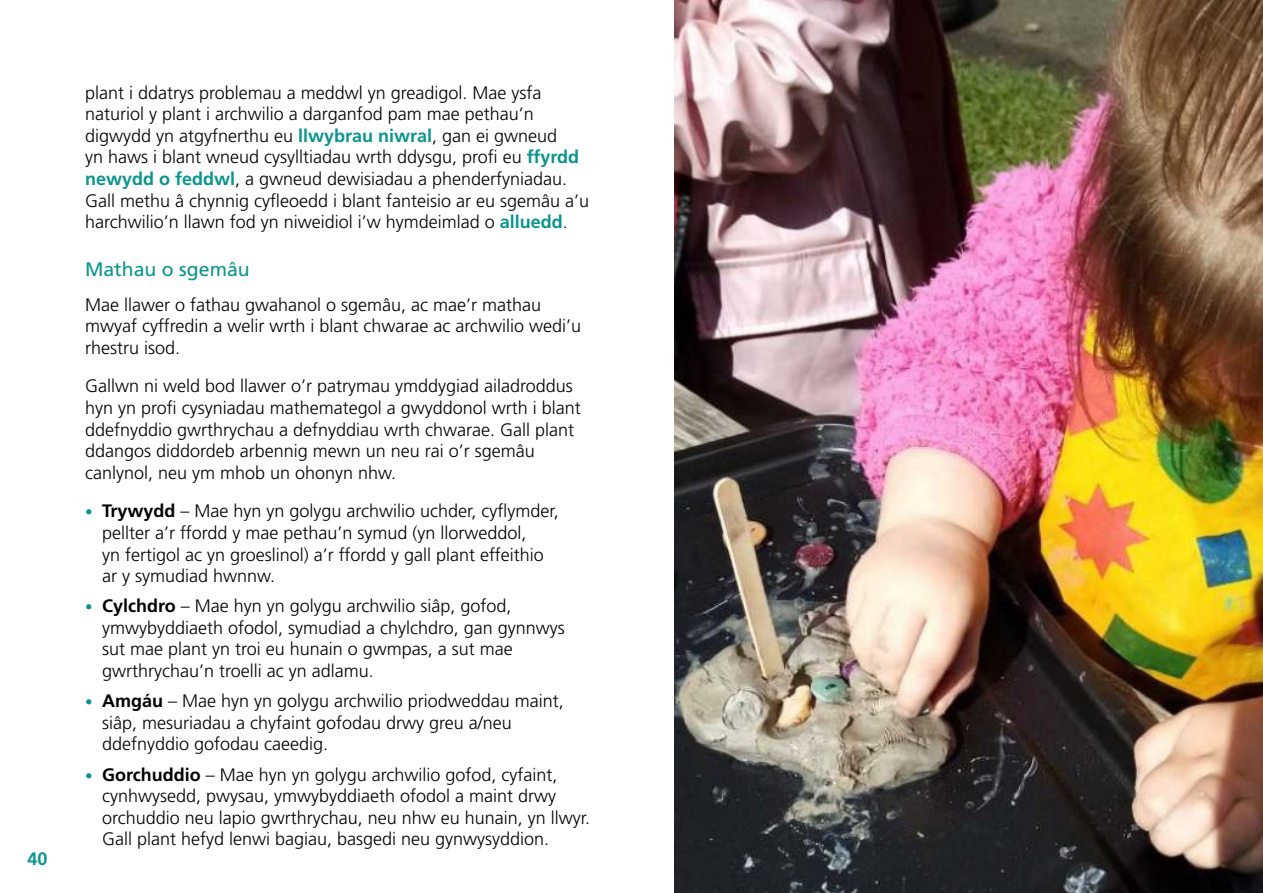
<style>
.page{position:relative;width:1263px;height:893px;background:#fff}
.page>*{position:absolute;margin:0;border:0;box-sizing:border-box;transform-origin:0 0}
.H4_-_sub_sub_heading{font:19.5px "Frutiger LT Std";color:#0b958e}
.P_-_Body_Text{font:300 18px/21.6px "Frutiger LT Std";color:#000}
.Bullets{font:300 18px/21.6px "Frutiger LT Std";color:#000}
.t1{font:700 18px "Frutiger LT Std";color:#0b958e}
.s1{font-weight:700;color:#0b958e}
.s2{font-stretch:condensed;font-size:15px;color:#0b958e}
.s3{font-weight:700}
</style>
<div class="page">
<img style="left:674px;top:0;width:589px;height:893px">
<p class="t1" style="left:28px;top:848px;width:22px">40</p>
<h2 class="P_-_Body_Text" style="left:85px;top:82px;width:506px">plant i ddatrys problemau a meddwl yn greadigol. Mae ysfa naturiol y plant i archwilio a darganfod pam mae pethau’n digwydd yn atgyfnerthu eu <span class="s1">llwybrau niwral</span>, gan ei gwneud<br>yn haws i blant wneud cysylltiadau wrth ddysgu, profi eu <span class="s1">ffyrdd newydd o feddwl</span>, a gwneud dewisiadau a phenderfyniadau.<br>Gall methu â chynnig cyfleoedd i blant fanteisio ar eu sgemâu a’u harchwilio’n llawn fod yn niweidiol i’w hymdeimlad o <span class="s1">alluedd</span>.</h2>
<p class="H4_-_sub_sub_heading" style="left:85px;top:258px;width:166px">Mathau o sgemâu</p>
<h2 class="P_-_Body_Text" style="left:85px;top:294px;width:498px">Mae llawer o fathau gwahanol o sgemâu, ac mae’r mathau mwyaf cyffredin a welir wrth i blant chwarae ac archwilio wedi’u rhestru isod.</h2>
<h2 class="P_-_Body_Text" style="left:85px;top:376px;width:497px">Gallwn ni weld bod llawer o’r patrymau ymddygiad ailadroddus hyn yn profi cysyniadau mathemategol a gwyddonol wrth i blant ddefnyddio gwrthrychau a defnyddiau wrth chwarae. Gall plant ddangos diddordeb arbennig mewn un neu rai o’r sgemâu canlynol, neu ym mhob un ohonyn nhw.</h2>
<p class="Bullets" style="left:102px;top:501px;width:458px;text-indent:-17px"><span class="s2">•</span> <span class="s3">Trywydd</span> – Mae hyn yn golygu archwilio uchder, cyflymder, pellter a’r ffordd y mae pethau’n symud (yn llorweddol,<br>yn fertigol ac yn groeslinol) a’r ffordd y gall plant effeithio ar y symudiad hwnnw.</p>
<p class="Bullets" style="left:102px;top:595px;width:464px;text-indent:-17px"><span class="s2">•</span> <span class="s3">Cylchdro</span> – Mae hyn yn golygu archwilio siâp, gofod, ymwybyddiaeth ofodol, symudiad a chylchdro, gan gynnwys sut mae plant yn troi eu hunain o gwmpas, a sut mae gwrthrychau’n troelli ac yn adlamu.</p>
<p class="Bullets" style="left:102px;top:690px;width:463px;text-indent:-17px"><span class="s2">•</span> <span class="s3">Amgáu</span> – Mae hyn yn golygu archwilio priodweddau maint, siâp, mesuriadau a chyfaint gofodau drwy greu a/neu ddefnyddio gofodau caeedig.</p>
<p class="Bullets" style="left:102px;top:764px;width:490px;text-indent:-17px"><span class="s2">•</span> <span class="s3">Gorchuddio</span> – Mae hyn yn golygu archwilio gofod, cyfaint, cynhwysedd, pwysau, ymwybyddiaeth ofodol a maint drwy orchuddio neu lapio gwrthrychau, neu nhw eu hunain, yn llwyr.<br>Gall plant hefyd lenwi bagiau, basgedi neu gynwysyddion.</p>
</div>
